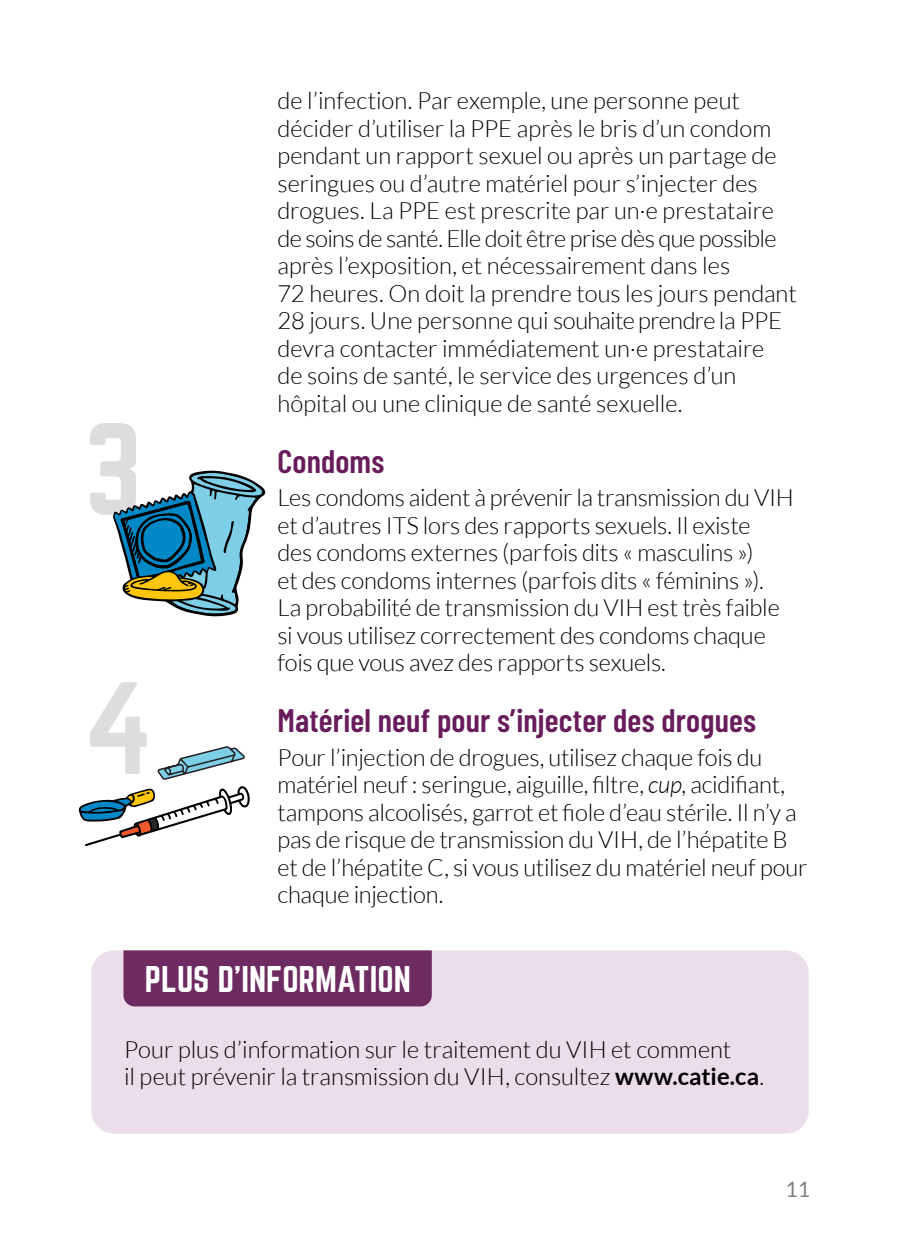
<style>
.page{position:relative;width:900px;height:1260px;background:#fff}
.page>*{position:absolute;margin:0;border:0;box-sizing:border-box;transform-origin:0 0}
.t1{font:600 32.5px "Barlow Condensed";letter-spacing:.005em;color:#681c5b}
.t2{font:32.5px "Norwester";color:#fff}
.t3{font:300 23.75px/27.5px "Lato";letter-spacing:-.005em;color:#000}
.t4{font:21.25px "Lato";color:#808285}
.s1{font-style:italic}
.s2{font-weight:700}
</style>
<div class="page">
<div style="left:91px;top:950px;width:718px;height:184px;background:#ebdde9;border-radius:23px"></div>
<div style="left:124px;top:950px;width:308px;height:56px;background:#6d2b61"></div>
<svg style="left:90px;top:423px;width:176px;height:194px"></svg>
<svg style="left:79px;top:682px;width:171px;height:164px"></svg>
<p class="t3" style="left:278px;top:87px;width:521px">de l’infection. Par exemple, une personne peut décider d’utiliser la PPE après le bris d’un condom pendant un rapport sexuel ou après un partage de seringues ou d’autre matériel pour s’injecter des drogues. La PPE est prescrite par un·e prestataire de soins de santé. Elle doit être prise dès que possible après l’exposition, et nécessairement dans les<br>72 heures. On doit la prendre tous les jours pendant 28 jours. Une personne qui souhaite prendre la PPE devra contacter immédiatement un·e prestataire<br>de soins de santé, le service des urgences d’un hôpital ou une clinique de santé sexuelle.</p>
<h1 class="t1" style="left:278px;top:438px;width:108px">Condoms</h1>
<p class="t3" style="left:278px;top:484px;width:518px">Les condoms aident à prévenir la transmission du VIH et d’autres ITS lors des rapports sexuels. Il existe<br>des condoms externes (parfois dits « masculins »)<br>et des condoms internes (parfois dits « féminins »).<br>La probabilité de transmission du VIH est très faible si vous utilisez correctement des condoms chaque fois que vous avez des rapports sexuels.</p>
<h1 class="t1" style="left:278px;top:697px;width:480px">Matériel neuf pour s’injecter des drogues</h1>
<p class="t3" style="left:278px;top:743px;width:532px">Pour l’injection de drogues, utilisez chaque fois du matériel neuf : seringue, aiguille, filtre, <span class="s1">cup</span>, acidifiant, tampons alcoolisés, garrot et fiole d’eau stérile. Il n’y a pas de risque de transmission du VIH, de l’hépatite B et de l’hépatite C, si vous utilisez du matériel neuf pour chaque injection.</p>
<h1 class="t2" style="left:145px;top:963px;width:267px">PLUS D’INFORMATION</h1>
<p class="t3" style="left:124px;top:1036px;width:642px">Pour plus d’information sur le traitement du VIH et comment<br>il peut prévenir la transmission du VIH, consultez <span class="s2">www.catie.ca</span>.</p>
<p class="t4" style="left:785px;top:1178px;width:26px">11</p>
</div>
